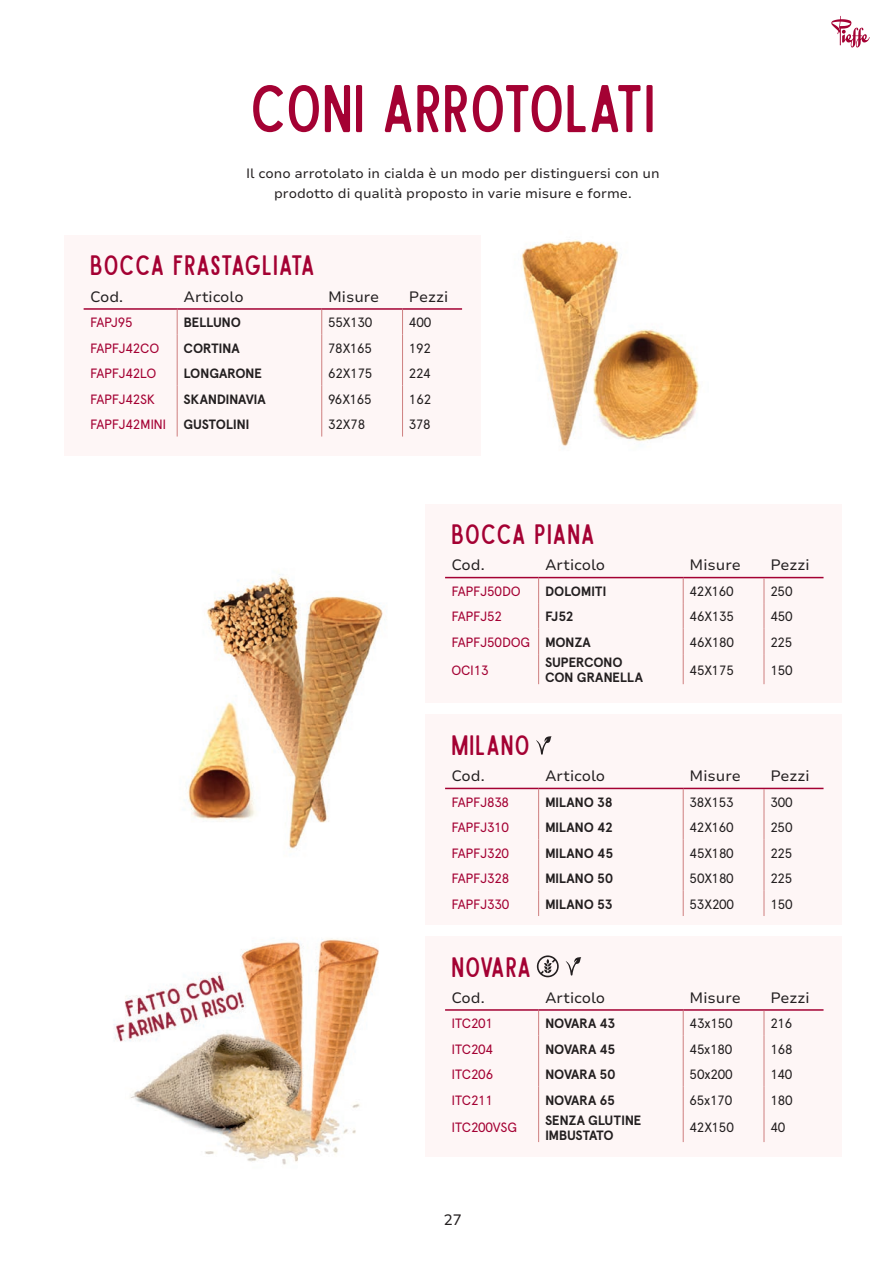
<style>
.page{position:relative;width:893px;height:1263px;background:#fff}
.page>*{position:absolute;margin:0;border:0;box-sizing:border-box;transform-origin:0 0}
.Titolo_prodotti{font:54px "Sailors Condensed";letter-spacing:.01em;color:#a40133}
.Titoletto{font:22.5px "Sailors Condensed";letter-spacing:.05em;color:#a40133}
.tabella_riga_2{font:15px "Nunito Sans 7 pt";color:#231f20}
.tabella_testo{font:700 13.5px/15px "Apercu Pro";letter-spacing:-.02em;color:#231f20}
.tabella_testo-2{font:13.5px "Apercu Pro";letter-spacing:-.015em;color:#231f20}
.tabella_testo-3{font:13.5px "Apercu Pro";letter-spacing:-.02em;color:#a40133}
.Base{font:13.5px/19.5px "Nunito Sans 7 pt";color:#231f20;text-align:center}
</style>
<div class="page">
<div style="left:64px;top:235px;width:416px;height:221px;background:#fef6f6"></div>
<div style="left:425px;top:504px;width:417px;height:198px;background:#fef6f6"></div>
<div style="left:425px;top:715px;width:417px;height:210px;background:#fef6f6"></div>
<div style="left:425px;top:936px;width:417px;height:221px;background:#fef6f6"></div>
<hr style="left:84px;top:308px;width:93px;height:2px;background:#a40133">
<hr style="left:177px;top:308px;width:145px;height:2px;background:#a40133">
<svg style="left:177px;top:310px;width:1px;height:126px"></svg>
<hr style="left:403px;top:308px;width:59px;height:2px;background:#a40133">
<hr style="left:322px;top:308px;width:81px;height:2px;background:#a40133">
<svg style="left:321px;top:310px;width:1px;height:126px"></svg>
<svg style="left:402px;top:310px;width:1px;height:126px"></svg>
<hr style="left:445px;top:577px;width:94px;height:1px;background:#a40133">
<hr style="left:539px;top:577px;width:144px;height:1px;background:#a40133">
<svg style="left:538px;top:578px;width:1px;height:76px"></svg>
<hr style="left:538px;top:654px;width:1px;height:30px;background:#ce7f7f">
<hr style="left:764px;top:577px;width:59px;height:1px;background:#a40133">
<hr style="left:683px;top:577px;width:81px;height:1px;background:#a40133">
<svg style="left:683px;top:578px;width:1px;height:76px"></svg>
<svg style="left:764px;top:578px;width:1px;height:76px"></svg>
<hr style="left:683px;top:654px;width:1px;height:30px;background:#ce7f7f">
<hr style="left:764px;top:654px;width:1px;height:30px;background:#ce7f7f">
<hr style="left:445px;top:788px;width:94px;height:1px;background:#a40133">
<hr style="left:539px;top:788px;width:144px;height:1px;background:#a40133">
<svg style="left:538px;top:789px;width:1px;height:127px"></svg>
<hr style="left:764px;top:788px;width:59px;height:1px;background:#a40133">
<hr style="left:683px;top:788px;width:81px;height:1px;background:#a40133">
<svg style="left:683px;top:789px;width:1px;height:127px"></svg>
<svg style="left:764px;top:789px;width:1px;height:127px"></svg>
<svg style="left:536px;top:736px;width:16px;height:19px"></svg>
<hr style="left:445px;top:1009px;width:94px;height:2px;background:#a40133">
<hr style="left:539px;top:1009px;width:144px;height:2px;background:#a40133">
<svg style="left:538px;top:1011px;width:1px;height:101px"></svg>
<hr style="left:538px;top:1112px;width:1px;height:30px;background:#ce7f7f">
<hr style="left:764px;top:1009px;width:59px;height:2px;background:#a40133">
<hr style="left:683px;top:1009px;width:81px;height:2px;background:#a40133">
<svg style="left:683px;top:1011px;width:1px;height:101px"></svg>
<svg style="left:764px;top:1011px;width:1px;height:101px"></svg>
<hr style="left:683px;top:1112px;width:1px;height:30px;background:#ce7f7f">
<hr style="left:764px;top:1112px;width:1px;height:30px;background:#ce7f7f">
<svg style="left:537px;top:955px;width:22px;height:22px"></svg>
<svg style="left:565px;top:957px;width:16px;height:18px"></svg>
<img style="left:521px;top:240px;width:180px;height:206px">
<img style="left:187px;top:574px;width:196px;height:275px">
<img style="left:113px;top:938px;width:266px;height:227px">
<svg style="left:831px;top:16px;width:39px;height:31px"></svg>
<p class="Titolo_prodotti" style="left:250px;top:73px;width:406px">CONI ARROTOLATI</p>
<p class="Base" style="left:246px;top:164px;width:415px">Il cono arrotolato in cialda è un modo per distinguersi con un prodotto di qualità proposto in varie misure e forme.</p>
<p class="Titoletto" style="left:90px;top:250px;width:226px">BOCCA FRASTAGLIATA</p>
<p class="tabella_riga_2" style="left:90px;top:286px;width:35px">Cod.</p>
<p class="tabella_riga_2" style="left:184px;top:286px;width:62px">Articolo</p>
<p class="tabella_riga_2" style="left:328px;top:286px;width:53px">Misure</p>
<p class="tabella_riga_2" style="left:409px;top:286px;width:41px">Pezzi</p>
<p class="tabella_testo-3" style="left:90px;top:312px;width:44px">FAPJ95</p>
<p class="tabella_testo" style="left:184px;top:315px;width:59px">BELLUNO</p>
<p class="tabella_testo-2" style="left:328px;top:312px;width:46px">55X130</p>
<p class="tabella_testo-2" style="left:409px;top:312px;width:24px">400</p>
<p class="tabella_testo-3" style="left:90px;top:338px;width:71px">FAPFJ42CO</p>
<p class="tabella_testo" style="left:184px;top:340px;width:58px">CORTINA</p>
<p class="tabella_testo-2" style="left:328px;top:338px;width:45px">78X165</p>
<p class="tabella_testo-2" style="left:409px;top:338px;width:24px">192</p>
<p class="tabella_testo-3" style="left:90px;top:363px;width:68px">FAPFJ42LO</p>
<p class="tabella_testo" style="left:184px;top:366px;width:80px">LONGARONE</p>
<p class="tabella_testo-2" style="left:328px;top:363px;width:46px">62X175</p>
<p class="tabella_testo-2" style="left:409px;top:363px;width:23px">224</p>
<p class="tabella_testo-3" style="left:90px;top:389px;width:67px">FAPFJ42SK</p>
<p class="tabella_testo" style="left:184px;top:391px;width:84px">SKANDINAVIA</p>
<p class="tabella_testo-2" style="left:328px;top:389px;width:45px">96X165</p>
<p class="tabella_testo-2" style="left:409px;top:389px;width:24px">162</p>
<p class="tabella_testo-3" style="left:90px;top:414px;width:78px">FAPFJ42MINI</p>
<p class="tabella_testo" style="left:184px;top:417px;width:67px">GUSTOLINI</p>
<p class="tabella_testo-2" style="left:328px;top:414px;width:39px">32X78</p>
<p class="tabella_testo-2" style="left:409px;top:414px;width:23px">378</p>
<p class="Titoletto" style="left:451px;top:519px;width:145px">BOCCA PIANA</p>
<p class="tabella_riga_2" style="left:451px;top:554px;width:35px">Cod.</p>
<p class="tabella_riga_2" style="left:545px;top:554px;width:62px">Articolo</p>
<p class="tabella_riga_2" style="left:690px;top:554px;width:53px">Misure</p>
<p class="tabella_riga_2" style="left:770px;top:554px;width:41px">Pezzi</p>
<p class="tabella_testo-3" style="left:451px;top:581px;width:71px">FAPFJ50DO</p>
<p class="tabella_testo" style="left:545px;top:583px;width:63px">DOLOMITI</p>
<p class="tabella_testo-2" style="left:690px;top:581px;width:46px">42X160</p>
<p class="tabella_testo-2" style="left:770px;top:581px;width:24px">250</p>
<p class="tabella_testo-3" style="left:451px;top:606px;width:52px">FAPFJ52</p>
<p class="tabella_testo" style="left:545px;top:609px;width:30px">FJ52</p>
<p class="tabella_testo-2" style="left:690px;top:606px;width:46px">46X135</p>
<p class="tabella_testo-2" style="left:770px;top:606px;width:24px">450</p>
<p class="tabella_testo-3" style="left:451px;top:632px;width:80px">FAPFJ50DOG</p>
<p class="tabella_testo" style="left:545px;top:634px;width:47px">MONZA</p>
<p class="tabella_testo-2" style="left:690px;top:632px;width:46px">46X180</p>
<p class="tabella_testo-2" style="left:770px;top:632px;width:24px">225</p>
<p class="tabella_testo-3" style="left:451px;top:660px;width:39px">OCI13</p>
<p class="tabella_testo" style="left:545px;top:654px;width:79px">SUPERCONO</p>
<p class="tabella_testo" style="left:545px;top:669px;width:99px">CON GRANELLA</p>
<p class="tabella_testo-2" style="left:690px;top:660px;width:46px">45X175</p>
<p class="tabella_testo-2" style="left:770px;top:660px;width:24px">150</p>
<p class="Titoletto" style="left:451px;top:730px;width:80px">MILANO</p>
<p class="tabella_riga_2" style="left:451px;top:765px;width:35px">Cod.</p>
<p class="tabella_riga_2" style="left:545px;top:765px;width:62px">Articolo</p>
<p class="tabella_riga_2" style="left:690px;top:765px;width:53px">Misure</p>
<p class="tabella_riga_2" style="left:770px;top:765px;width:41px">Pezzi</p>
<p class="tabella_testo-3" style="left:451px;top:792px;width:59px">FAPFJ838</p>
<p class="tabella_testo" style="left:545px;top:794px;width:69px">MILANO 38</p>
<p class="tabella_testo-2" style="left:690px;top:792px;width:46px">38X153</p>
<p class="tabella_testo-2" style="left:770px;top:792px;width:24px">300</p>
<p class="tabella_testo-3" style="left:451px;top:817px;width:59px">FAPFJ310</p>
<p class="tabella_testo" style="left:545px;top:819px;width:69px">MILANO 42</p>
<p class="tabella_testo-2" style="left:690px;top:817px;width:46px">42X160</p>
<p class="tabella_testo-2" style="left:770px;top:817px;width:24px">250</p>
<p class="tabella_testo-3" style="left:451px;top:843px;width:59px">FAPFJ320</p>
<p class="tabella_testo" style="left:545px;top:845px;width:70px">MILANO 45</p>
<p class="tabella_testo-2" style="left:690px;top:843px;width:46px">45X180</p>
<p class="tabella_testo-2" style="left:770px;top:843px;width:24px">225</p>
<p class="tabella_testo-3" style="left:451px;top:868px;width:59px">FAPFJ328</p>
<p class="tabella_testo" style="left:545px;top:870px;width:70px">MILANO 50</p>
<p class="tabella_testo-2" style="left:690px;top:868px;width:46px">50X180</p>
<p class="tabella_testo-2" style="left:770px;top:868px;width:24px">225</p>
<p class="tabella_testo-3" style="left:451px;top:894px;width:59px">FAPFJ330</p>
<p class="tabella_testo" style="left:545px;top:896px;width:69px">MILANO 53</p>
<p class="tabella_testo-2" style="left:690px;top:894px;width:46px">53X200</p>
<p class="tabella_testo-2" style="left:770px;top:894px;width:24px">150</p>
<p class="Titoletto" style="left:451px;top:952px;width:81px">NOVARA</p>
<p class="tabella_riga_2" style="left:451px;top:987px;width:35px">Cod.</p>
<p class="tabella_riga_2" style="left:545px;top:987px;width:62px">Articolo</p>
<p class="tabella_riga_2" style="left:690px;top:987px;width:53px">Misure</p>
<p class="tabella_riga_2" style="left:770px;top:987px;width:41px">Pezzi</p>
<p class="tabella_testo-3" style="left:451px;top:1013px;width:43px">ITC201</p>
<p class="tabella_testo" style="left:545px;top:1015px;width:72px">NOVARA 43</p>
<p class="tabella_testo-2" style="left:690px;top:1013px;width:45px">43x150</p>
<p class="tabella_testo-2" style="left:770px;top:1013px;width:24px">216</p>
<p class="tabella_testo-3" style="left:451px;top:1039px;width:43px">ITC204</p>
<p class="tabella_testo" style="left:545px;top:1041px;width:72px">NOVARA 45</p>
<p class="tabella_testo-2" style="left:690px;top:1039px;width:44px">45x180</p>
<p class="tabella_testo-2" style="left:770px;top:1039px;width:24px">168</p>
<p class="tabella_testo-3" style="left:451px;top:1064px;width:43px">ITC206</p>
<p class="tabella_testo" style="left:545px;top:1066px;width:72px">NOVARA 50</p>
<p class="tabella_testo-2" style="left:690px;top:1064px;width:45px">50x200</p>
<p class="tabella_testo-2" style="left:770px;top:1064px;width:24px">140</p>
<p class="tabella_testo-3" style="left:451px;top:1090px;width:43px">ITC211</p>
<p class="tabella_testo" style="left:545px;top:1092px;width:71px">NOVARA 65</p>
<p class="tabella_testo-2" style="left:690px;top:1090px;width:44px">65x170</p>
<p class="tabella_testo-2" style="left:770px;top:1090px;width:24px">180</p>
<p class="tabella_testo-3" style="left:451px;top:1117px;width:67px">ITC200VSG</p>
<p class="tabella_testo" style="left:545px;top:1112px;width:98px">SENZA GLUTINE<br>IMBUSTATO</p>
<p class="tabella_testo-2" style="left:690px;top:1117px;width:46px">42X150</p>
<p class="tabella_testo-2" style="left:770px;top:1117px;width:16px">40</p>
<p class="tabella_riga_2" style="left:444px;top:1209px;width:19px">27</p>
</div>
